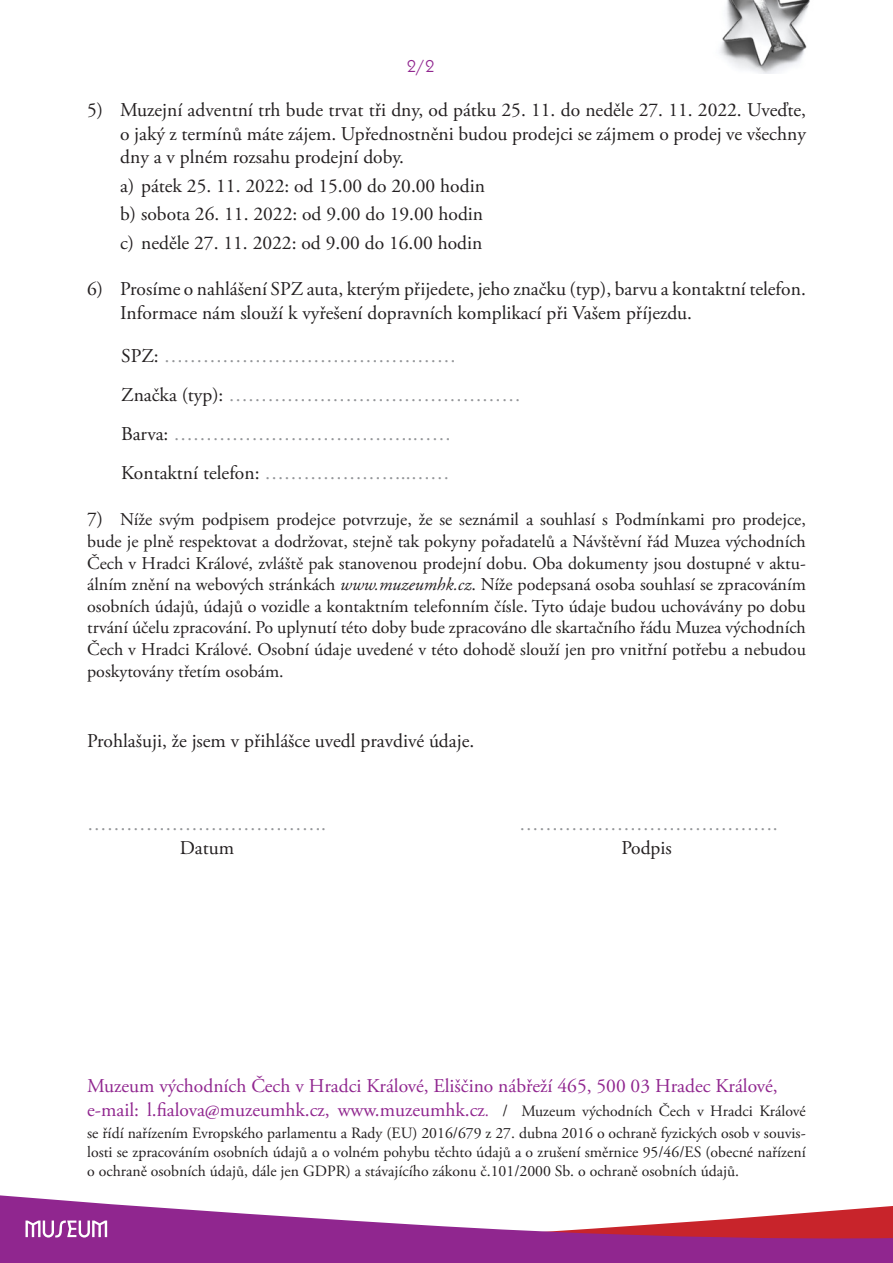
<style>
.page{position:relative;width:893px;height:1263px;background:#fff}
.page>*{position:absolute;margin:0;border:0;box-sizing:border-box;transform-origin:0 0}
.t1{font:19.5px/23.4px "Adobe Garamond Pro";color:#231f20;text-align:justify}
.t2{font:19.5px/23.4px "Adobe Garamond Pro";color:#90268f}
.t3{font:19.5px/39px "Adobe Garamond Pro";color:#939598}
.t4{font:18px/21.6px "Adobe Garamond Pro";color:#231f20;text-align:justify}
.t5{font:18px "Kabel Itc TEE";color:#90268f}
.t6{font:15.75px/18.9px "Adobe Garamond Pro";color:#231f20;text-align:justify}
.s1{color:#231f20}
.s2{font-size:19.5px}
.s3{font-style:italic}
.s4{font-size:16.5px}
.s5{font-size:16.5px;color:#231f20}
.s6{font-size:15.75px;color:#231f20}
</style>
<div class="page">
<img style="left:719px;top:0;width:91px;height:74px">
<svg style="left:0;top:1195px;width:893px;height:68px;fill:#90268f"></svg>
<svg style="left:26px;top:1220px;width:81px;height:18px"></svg>
<p class="t5" style="left:407px;top:56px;width:29px">2/2</p>
<p class="t1" style="left:120px;top:99px;width:687px;text-indent:-33px">5) Muzejní adventní trh bude trvat tři dny, od pátku 25. 11. do neděle 27. 11. 2022. Uveďte, o jaký z termínů máte zájem. Upřednostněni budou prodejci se zájmem o prodej ve všechny dny a v plném rozsahu prodejní doby.</p>
<p class="t1" style="left:120px;top:172px;width:366px;line-height:28.5px">a) pátek 25. 11. 2022: od 15.00 do 20.00 hodin b) sobota 26. 11. 2022: od 9.00 do 19.00 hodin c) neděle 27. 11. 2022: od 9.00 do 16.00 hodin</p>
<p class="t1" style="left:120px;top:278px;width:687px;text-indent:-33px">6) Prosíme o nahlášení SPZ auta, kterým přijedete, jeho značku (typ), barvu a kontaktní telefon.<br>Informace nám slouží k vyřešení dopravních komplikací při Vašem příjezdu.</p>
<p class="t3" style="left:121px;top:337px;width:401px"><span class="s1">SPZ:</span> ………………………………………<br><span class="s1">Značka (typ):</span> ………………………………………<br><span class="s1">Barva:</span> ……………………………….……<br><span class="s1">Kontaktní telefon:</span> …………………..……</p>
<p class="t4" style="left:87px;top:510px;width:720px"><span class="s2">7)</span> Níže svým podpisem prodejce potvrzuje, že se seznámil a souhlasí s Podmínkami pro prodejce, bude je plně respektovat a dodržovat, stejně tak pokyny pořadatelů a Návštěvní řád Muzea východních Čech v Hradci Králové, zvláště pak stanovenou prodejní dobu. Oba dokumenty jsou dostupné v aktu&shy;álním znění na webových stránkách <span class="s3">www.muzeumhk.cz</span>. Níže podepsaná osoba souhlasí se zpracováním osobních údajů, údajů o vozidle a kontaktním telefonním čísle. Tyto údaje budou uchovávány po dobu trvání účelu zpracování. Po uplynutí této doby bude zpracováno dle skartačního řádu Muzea východních Čech v Hradci Králové. Osobní údaje uvedené v této dohodě slouží jen pro vnitřní potřebu a nebudou poskytovány třetím osobám.</p>
<p class="t1" style="left:87px;top:730px;width:389px">Prohlašuji, že jsem v přihlášce uvedl pravdivé údaje.</p>
<p class="t3" style="left:87px;top:805px;width:240px">……………………………….</p>
<p class="t3" style="left:519px;top:805px;width:260px">………………………………….</p>
<p class="t1" style="left:180px;top:836px;width:56px">Datum</p>
<p class="t1" style="left:622px;top:836px;width:52px">Podpis</p>
<p class="t2" style="left:87px;top:1075px;width:720px">Muzeum východních Čech v Hradci Králové, Eliščino nábřeží 465, 500 03 Hradec Králové, e-mail: l.fialova@muzeumhk.cz, www.muzeumhk.cz<span class="s4">.</span> <span class="s5">/</span> <span class="s6">Muzeum východních Čech v Hradci Králové</span></p>
<p class="t6" style="left:87px;top:1124px;width:720px">se řídí nařízením Evropského parlamentu a Rady (EU) 2016/679 z 27. dubna 2016 o ochraně fyzických osob v souvis&shy;losti se zpracováním osobních údajů a o volném pohybu těchto údajů a o zrušení směrnice 95/46/ES (obecné nařízení o ochraně osobních údajů, dále jen GDPR) a stávajícího zákonu č.101/2000 Sb. o ochraně osobních údajů.</p>
</div>
